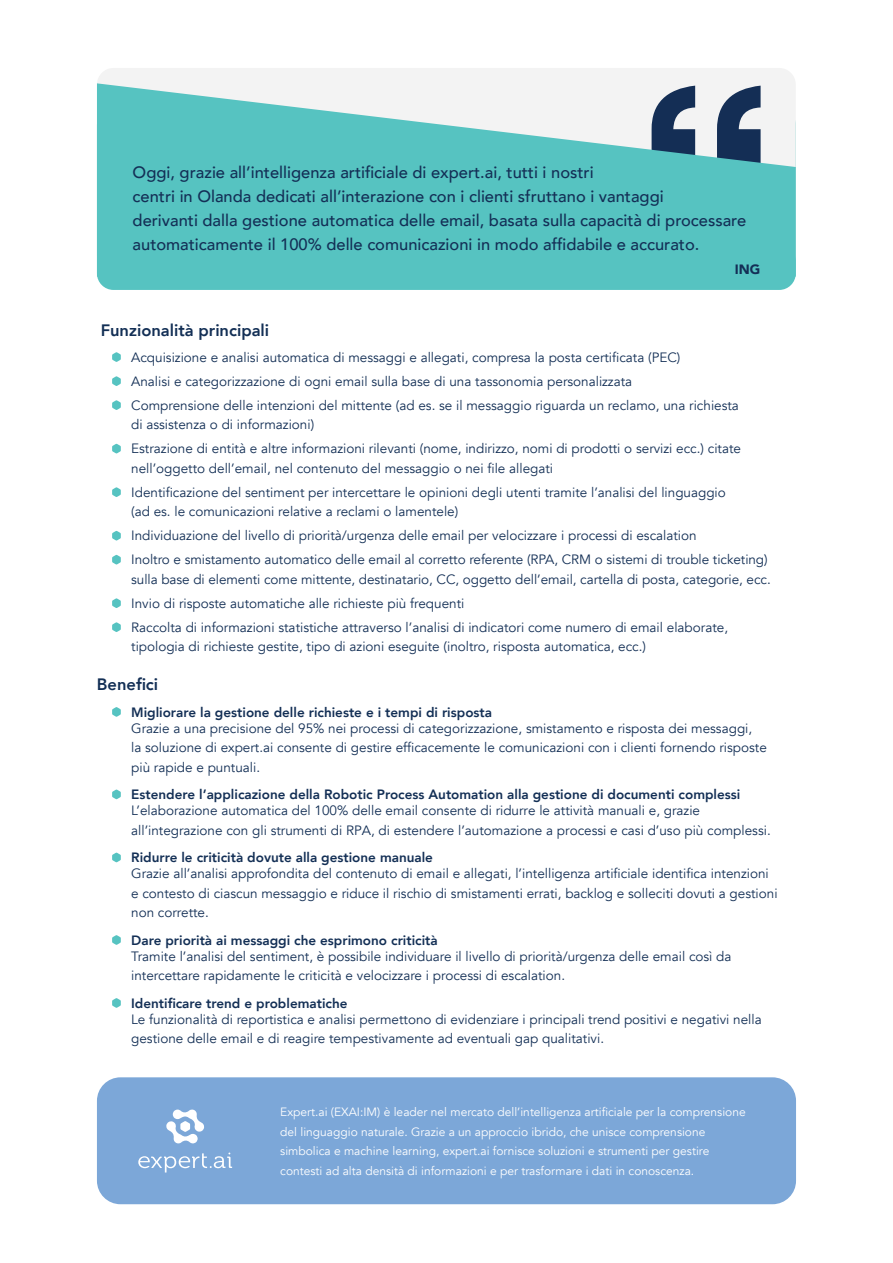
<style>
.page{position:relative;width:893px;height:1263px;background:#fff}
.page>*{position:absolute;margin:0;border:0;box-sizing:border-box;transform-origin:0 0}
.t1{font:261.6px "Krungthep";color:#142e55}
.t2{font:500 16.5px/24px "Avenir";color:#142f56}
.t3{font:800 16.5px "Avenir";color:#132f55}
.t4{font:13.5px/19.5px "Avenir";color:#132f55}
.t5{font:800 13.5px/16.2px "Avenir";color:#132f55}
.t6{font:900 13.5px "Avenir";color:#142f56}
.t7{font:12px/19.5px "Avenir";color:#fff}
.s1{font-weight:800}
.s2{font-weight:400}
</style>
<div class="page">
<div style="left:97px;top:1077px;width:699px;height:127px;background:#7ca7d8;border-radius:24px"></div>
<svg style="left:166px;top:1109px;width:38px;height:34px"></svg>
<svg style="left:138px;top:1152px;width:94px;height:20px"></svg>
<svg style="left:112px;top:487px;width:9px;height:10px"></svg>
<svg style="left:112px;top:444px;width:9px;height:9px"></svg>
<svg style="left:112px;top:400px;width:9px;height:10px"></svg>
<svg style="left:112px;top:376px;width:9px;height:10px"></svg>
<svg style="left:112px;top:352px;width:9px;height:10px"></svg>
<svg style="left:112px;top:935px;width:9px;height:10px"></svg>
<svg style="left:112px;top:998px;width:9px;height:10px"></svg>
<svg style="left:112px;top:789px;width:9px;height:10px"></svg>
<svg style="left:112px;top:853px;width:9px;height:9px"></svg>
<svg style="left:112px;top:707px;width:9px;height:10px"></svg>
<svg style="left:112px;top:622px;width:9px;height:10px"></svg>
<svg style="left:112px;top:598px;width:9px;height:10px"></svg>
<svg style="left:112px;top:555px;width:9px;height:9px"></svg>
<svg style="left:112px;top:531px;width:9px;height:9px"></svg>
<div style="left:97px;top:108px;width:699px;height:182px;background:#56c3c1;border-radius:16px"></div>
<div style="left:97px;top:68px;width:699px;height:203px;background:#f3f3f3;border-radius:16px"></div>
<svg style="left:97px;top:83px;width:699px;height:194px;fill:#56c3c1"></svg>
<p class="t1" style="left:630px;top:39px;width:154px">“</p>
<p class="t2" style="left:133px;top:160px;width:615px">Oggi, grazie all’intelligenza artificiale di expert.ai, tutti i nostri<br>centri in Olanda dedicati all’interazione con i clienti sfruttano i vantaggi<br>derivanti dalla gestione automatica delle email, basata sulla capacità di processare automaticamente il 100% delle comunicazioni in modo affidabile e accurato.</p>
<p class="t6" style="left:735px;top:257px;width:27px">ING</p>
<p class="t3" style="left:101px;top:317px;width:170px">Funzionalità principali</p>
<p class="t4" style="left:131px;top:348px;width:551px">Acquisizione e analisi automatica di messaggi e allegati, compresa la posta certificata (PEC)</p>
<p class="t4" style="left:131px;top:372px;width:503px">Analisi e categorizzazione di ogni email sulla base di una tassonomia personalizzata</p>
<p class="t4" style="left:131px;top:396px;width:609px">Comprensione delle intenzioni del mittente (ad es. se il messaggio riguarda un reclamo, una richiesta di assistenza o di informazioni)</p>
<p class="t4" style="left:131px;top:439px;width:611px">Estrazione di entità e altre informazioni rilevanti (nome, indirizzo, nomi di prodotti o servizi ecc.) citate nell’oggetto dell’email, nel contenuto del messaggio o nei file allegati</p>
<p class="t4" style="left:131px;top:483px;width:596px">Identificazione del sentiment per intercettare le opinioni degli utenti tramite l’analisi del linguaggio (ad es. le comunicazioni relative a reclami o lamentele)</p>
<p class="t4" style="left:131px;top:526px;width:567px">Individuazione del livello di priorità/urgenza delle email per velocizzare i processi di escalation</p>
<p class="t4" style="left:131px;top:550px;width:641px">Inoltro e smistamento automatico delle email al corretto referente (RPA, CRM o sistemi di trouble ticketing) sulla base di elementi come mittente, destinatario, CC, oggetto dell’email, cartella di posta, categorie, ecc.</p>
<p class="t4" style="left:131px;top:594px;width:335px">Invio di risposte automatiche alle richieste più frequenti</p>
<p class="t4" style="left:131px;top:618px;width:598px">Raccolta di informazioni statistiche attraverso l’analisi di indicatori come numero di email elaborate, tipologia di richieste gestite, tipo di azioni eseguite (inoltro, risposta automatica, ecc.)</p>
<p class="t3" style="left:97px;top:672px;width:63px">Benefici</p>
<p class="t4" style="left:131px;top:704px;width:622px;line-height:16.2px"><span class="s1">Migliorare la gestione delle richieste e i tempi di risposta<br></span>Grazie a una precisione del 95% nei processi di categorizzazione, smistamento e risposta dei messaggi,</p>
<p class="t4" style="left:131px;top:738px;width:637px">la soluzione di expert.ai consente di gestire efficacemente le comunicazioni con i clienti fornendo risposte più rapide e puntuali.</p>
<p class="t5" style="left:131px;top:786px;width:611px">Estendere l’applicazione della Robotic Process Automation alla gestione di documenti complessi<br><span class="s2">L’elaborazione automatica del 100% delle email consente di ridurre le attività manuali e, grazie</span></p>
<p class="t4" style="left:131px;top:817px;width:641px;line-height:27.3px">all’integrazione con gli strumenti di RPA, di estendere l’automazione a processi e casi d’uso più complessi.<br><span class="s1">Ridurre le criticità dovute alla gestione manuale</span></p>
<p class="t4" style="left:131px;top:864px;width:648px">Grazie all’analisi approfondita del contenuto di email e allegati, l’intelligenza artificiale identifica intenzioni e contesto di ciascun messaggio e riduce il rischio di smistamenti errati, backlog e solleciti dovuti a gestioni non corrette.</p>
<p class="t4" style="left:131px;top:932px;width:602px;line-height:16.2px"><span class="s1">Dare priorità ai messaggi che esprimono criticità<br></span>Tramite l’analisi del sentiment, è possibile individuare il livello di priorità/urgenza delle email così da</p>
<p class="t4" style="left:131px;top:962px;width:435px;line-height:27.3px">intercettare rapidamente le criticità e velocizzare i processi di escalation.<br><span class="s1">Identificare trend e problematiche</span></p>
<p class="t4" style="left:131px;top:1010px;width:632px">Le funzionalità di reportistica e analisi permettono di evidenziare i principali trend positivi e negativi nella gestione delle email e di reagire tempestivamente ad eventuali gap qualitativi.</p>
<p class="t7" style="left:280px;top:1102px;width:467px">Expert.ai (EXAI:IM) è leader nel mercato dell’intelligenza artificiale per la comprensione del linguaggio naturale. Grazie a un approccio ibrido, che unisce comprensione simbolica e machine learning, expert.ai fornisce soluzioni e strumenti per gestire contesti ad alta densità di informazioni e per trasformare i dati in conoscenza.</p>
</div>
